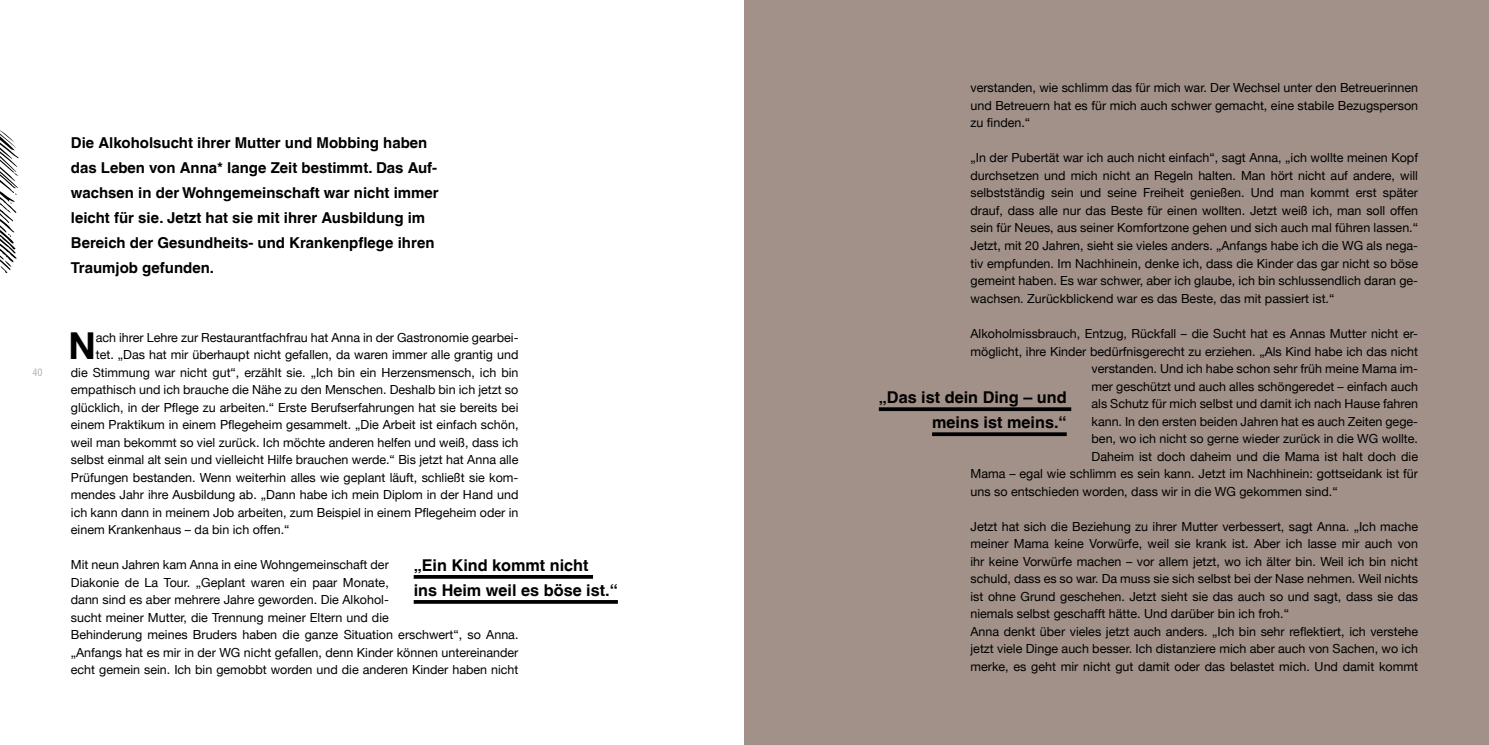
<style>
.page{position:relative;width:1489px;height:745px;background:#fff}
.page>*{position:absolute;margin:0;border:0;box-sizing:border-box;transform-origin:0 0}
.t1{font:700 37px "Helvetica Neue LT";color:#000}
.t2{font:700 16.25px/25px "Helvetica LT";color:#000}
.t3{font:700 15px/25px "Helvetica LT";color:#000}
.t4{font:12.5px/17.5px "Helvetica Neue LT";color:#000}
.t5{font:condensed 10px "Helvetica LT";color:#b3b2b2}
</style>
<div class="page">
<div style="left:744px;top:0;width:744px;height:744px;background:#a19189"></div>
<svg style="left:413px;top:575px;width:180px;height:3px"></svg>
<svg style="left:413px;top:600px;width:205px;height:3px"></svg>
<svg style="left:878px;top:407px;width:193px;height:4px"></svg>
<svg style="left:932px;top:432px;width:134px;height:4px"></svg>
<svg style="left:0;top:130px;width:19px;height:143px"></svg>
<p class="t5" style="left:33px;top:366px;width:11px">40</p>
<p class="t3" style="left:71px;top:130px;width:369px">Die Alkoholsucht ihrer Mutter und Mobbing haben das Leben von Anna* lange Zeit bestimmt. Das Auf&shy;wachsen in der Wohngemeinschaft war nicht immer leicht für sie. Jetzt hat sie mit ihrer Ausbildung im Bereich der Gesundheits- und Krankenpflege ihren Traumjob gefunden.</p>
<h1 class="t1" style="left:68px;top:323px;width:29px">N</h1>
<p class="t4" style="left:96px;top:328px;width:424px">ach ihrer Lehre zur Restaurantfachfrau hat Anna in der Gastronomie gearbei-</p>
<p class="t4" style="left:96px;top:345px;width:424px">tet. „Das hat mir überhaupt nicht gefallen, da waren immer alle grantig und</p>
<p class="t4" style="left:71px;top:363px;width:449px">die Stimmung war nicht gut“, erzählt sie. „Ich bin ein Herzensmensch, ich bin</p>
<p class="t4" style="left:71px;top:380px;width:449px">empathisch und ich brauche die Nähe zu den Menschen. Deshalb bin ich jetzt so</p>
<p class="t4" style="left:71px;top:398px;width:449px">glücklich, in der Pflege zu arbeiten.“ Erste Berufserfahrungen hat sie bereits bei</p>
<p class="t4" style="left:71px;top:415px;width:449px">einem Praktikum in einem Pflegeheim gesammelt. „Die Arbeit ist einfach schön,</p>
<p class="t4" style="left:71px;top:433px;width:449px">weil man bekommt so viel zurück. Ich möchte anderen helfen und weiß, dass ich</p>
<p class="t4" style="left:71px;top:450px;width:449px">selbst einmal alt sein und vielleicht Hilfe brauchen werde.“ Bis jetzt hat Anna alle</p>
<p class="t4" style="left:71px;top:468px;width:449px">Prüfungen bestanden. Wenn weiterhin alles wie geplant läuft, schließt sie kom-</p>
<p class="t4" style="left:71px;top:485px;width:449px">mendes Jahr ihre Ausbildung ab. „Dann habe ich mein Diplom in der Hand und</p>
<p class="t4" style="left:71px;top:503px;width:449px">ich kann dann in meinem Job arbeiten, zum Beispiel in einem Pflegeheim oder in</p>
<p class="t4" style="left:71px;top:520px;width:220px">einem Krankenhaus – da bin ich offen.“</p>
<p class="t4" style="left:71px;top:555px;width:449px">Mit neun Jahren kam Anna in eine Wohngemeinschaft der<br>Diakonie de La Tour. „Geplant waren ein paar Monate,<br>dann sind es aber mehrere Jahre geworden. Die Alkohol-<br>sucht meiner Mutter, die Trennung meiner Eltern und die<br>Behinderung meines Bruders haben die ganze Situation erschwert“, so Anna. „Anfangs hat es mir in der WG nicht gefallen, denn Kinder können untereinander echt gemein sein. Ich bin gemobbt worden und die anderen Kinder haben nicht</p>
<h2 class="t2" style="left:413px;top:551px;width:206px">„Ein Kind kommt nicht<br>ins Heim weil es böse ist.“</h2>
<p class="t4" style="left:970px;top:79px;width:449px;text-align:justify">verstanden, wie schlimm das für mich war. Der Wechsel unter den Betreuerinnen und Betreuern hat es für mich auch schwer gemacht, eine stabile Bezugsperson zu finden.“</p>
<p class="t4" style="left:970px;top:149px;width:449px;text-align:justify">„In der Pubertät war ich auch nicht einfach“, sagt Anna, „ich wollte meinen Kopf durchsetzen und mich nicht an Regeln halten. Man hört nicht auf andere, will selbstständig sein und seine Freiheit genießen. Und man kommt erst später drauf, dass alle nur das Beste für einen wollten. Jetzt weiß ich, man soll offen sein für Neues, aus seiner Komfortzone gehen und sich auch mal führen lassen.“ Jetzt, mit 20 Jahren, sieht sie vieles anders. „Anfangs habe ich die WG als nega&shy;tiv empfunden. Im Nachhinein, denke ich, dass die Kinder das gar nicht so böse gemeint haben. Es war schwer, aber ich glaube, ich bin schlussendlich daran ge&shy;wachsen. Zurückblickend war es das Beste, das mit passiert ist.“</p>
<p class="t4" style="left:970px;top:324px;width:449px">Alkoholmissbrauch, Entzug, Rückfall – die Sucht hat es Annas Mutter nicht er-</p>
<p class="t4" style="left:970px;top:342px;width:449px">möglicht, ihre Kinder bedürfnisgerecht zu erziehen. „Als Kind habe ich das nicht</p>
<p class="t4" style="left:1091px;top:359px;width:328px">verstanden. Und ich habe schon sehr früh meine Mama im-</p>
<p class="t4" style="left:1091px;top:377px;width:328px">mer geschützt und auch alles schöngeredet – einfach auch</p>
<p class="t4" style="left:1091px;top:394px;width:328px">als Schutz für mich selbst und damit ich nach Hause fahren</p>
<p class="t4" style="left:1091px;top:412px;width:328px">kann. In den ersten beiden Jahren hat es auch Zeiten gege-</p>
<p class="t4" style="left:1091px;top:429px;width:328px">ben, wo ich nicht so gerne wieder zurück in die WG wollte.</p>
<p class="t4" style="left:1091px;top:447px;width:328px">Daheim ist doch daheim und die Mama ist halt doch die</p>
<p class="t4" style="left:970px;top:464px;width:449px">Mama – egal wie schlimm es sein kann. Jetzt im Nachhinein: gottseidank ist für</p>
<p class="t4" style="left:970px;top:482px;width:368px">uns so entschieden worden, dass wir in die WG gekommen sind.“</p>
<p class="t4" style="left:970px;top:517px;width:449px">Jetzt hat sich die Beziehung zu ihrer Mutter verbessert, sagt Anna. „Ich mache meiner Mama keine Vorwürfe, weil sie krank ist. Aber ich lasse mir auch von ihr keine Vorwürfe machen – vor allem jetzt, wo ich älter bin. Weil ich bin nicht schuld, dass es so war. Da muss sie sich selbst bei der Nase nehmen. Weil nichts ist ohne Grund geschehen. Jetzt sieht sie das auch so und sagt, dass sie das niemals selbst geschafft hätte. Und darüber bin ich froh.“<br>Anna denkt über vieles jetzt auch anders. „Ich bin sehr reflektiert, ich verstehe jetzt viele Dinge auch besser. Ich distanziere mich aber auch von Sachen, wo ich merke, es geht mir nicht gut damit oder das belastet mich. Und damit kommt</p>
<h2 class="t2" style="left:878px;top:384px;width:189px;text-align:right">„Das ist dein Ding – und meins ist meins.“</h2>
</div>
